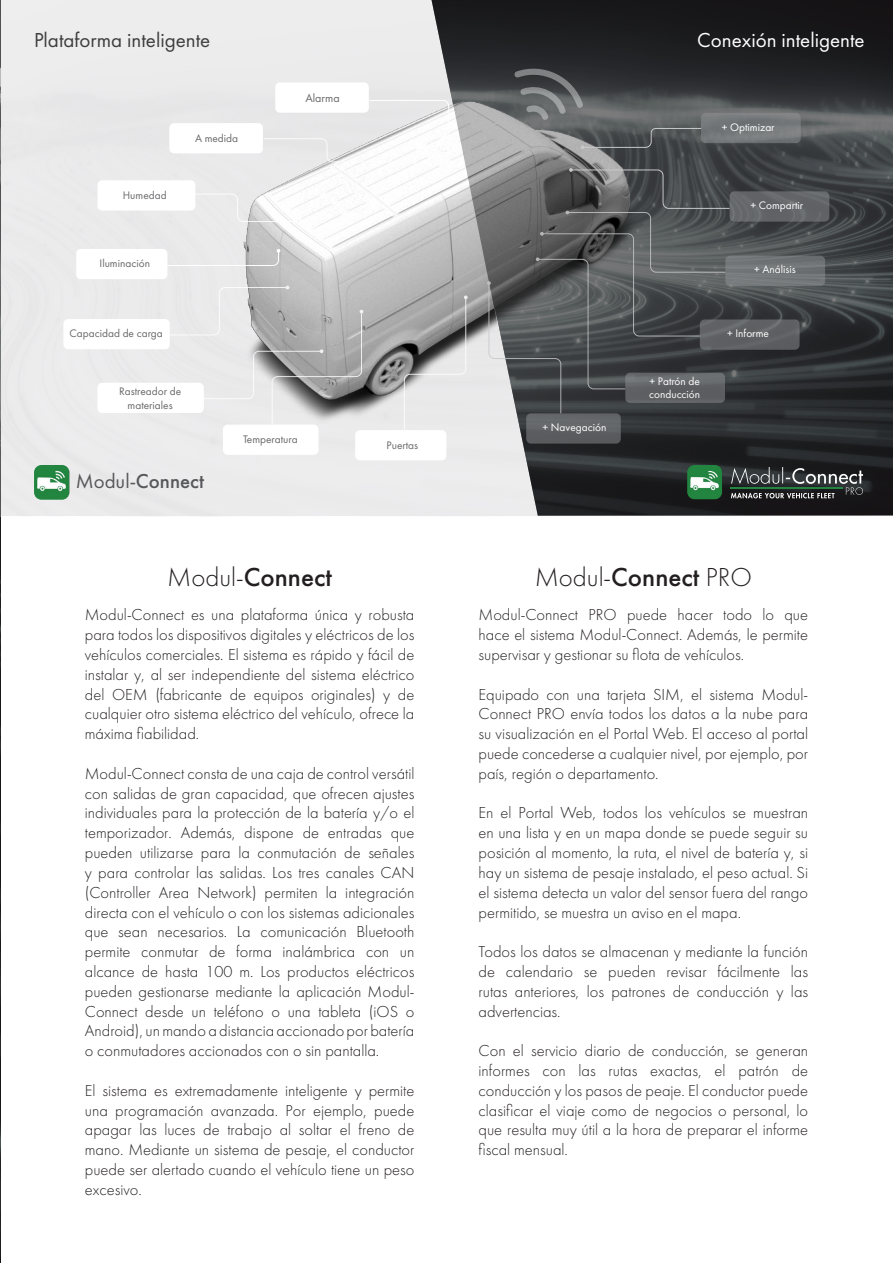
<style>
.page{position:relative;width:893px;height:1263px;background:#fff}
.page>*{position:absolute;margin:0;border:0;box-sizing:border-box;transform-origin:0 0}
.t1{font:300 27px "Futura";color:#231f20}
.t2{font:500 27px "Futura";color:#231f20}
.t3{font:21px "Futura";color:#3e3e3f}
.t4{font:21px "Futura";color:#fff}
.t5{font:500 20.85px "Futura";color:#57585a}
.t6{font:300 16.5px/19.8px "Futura";color:#231f20;text-align:justify}
.t7{font:12px "Futura";color:#69696c}
.t8{font:11.4px/13.6px "Futura";color:#69696c;text-align:center}
.t9{font:11.4px/13.6px "Futura";color:#fff}
.s1{font-weight:400}
.s2{font-weight:300}
.s3{font-weight:500}
</style>
<div class="page">
<hr style="left:0;top:0;width:1px;height:1263px;background:#231f20">
<div style="left:0;top:0;width:893px;height:516px;background:#eeeeef"></div>
<img style="left:432px;top:0;width:461px;height:516px">
<img style="left:521px;top:69px;width:157px;height:371px">
<img style="left:225px;top:69px;width:296px;height:371px">
<svg style="left:514px;top:67px;width:69px;height:53px;background:#5e6162"></svg>
<img style="left:687px;top:465px;width:35px;height:34px">
<svg style="left:731px;top:467px;width:132px;height:31px;background:#494b4d"></svg>
<hr style="left:730px;top:487px;width:113px;height:2px;background:#228540">
<img style="left:34px;top:465px;width:35px;height:35px">
<svg style="left:225px;top:193px;width:72px;height:30px"></svg>
<svg style="left:403px;top:295px;width:65px;height:136px"></svg>
<svg style="left:263px;top:100px;width:188px;height:64px"></svg>
<svg style="left:581px;top:128px;width:121px;height:21px;background:#535658"></svg>
<svg style="left:487px;top:168px;width:243px;height:246px;background:#555859"></svg>
<svg style="left:166px;top:249px;width:114px;height:17px"></svg>
<div style="left:526px;top:413px;width:95px;height:31px;background:#626467;border-radius:5px"></div>
<div style="left:700px;top:319px;width:100px;height:31px;background:linear-gradient(to right,#626467,#5e6062);border-radius:5px"></div>
<div style="left:701px;top:113px;width:100px;height:30px;background:#767a7c;border-radius:5px"></div>
<div style="left:730px;top:191px;width:99px;height:31px;background:#636568;border-radius:5px"></div>
<div style="left:725px;top:256px;width:100px;height:30px;background:#737779;border-radius:5px"></div>
<div style="left:625px;top:373px;width:100px;height:30px;background:linear-gradient(to bottom,#6b6f71,#5a5c5f);border-radius:5px"></div>
<div style="left:355px;top:430px;width:91px;height:30px;background:#fff;border-radius:5px"></div>
<div style="left:223px;top:425px;width:95px;height:30px;background:#fff;border-radius:5px"></div>
<div style="left:63px;top:319px;width:107px;height:30px;background:#fff;border-radius:5px"></div>
<div style="left:76px;top:249px;width:91px;height:30px;background:#fff;border-radius:5px"></div>
<div style="left:97px;top:180px;width:98px;height:31px;background:#fff;border-radius:5px"></div>
<div style="left:275px;top:82px;width:94px;height:31px;background:#fff;border-radius:5px"></div>
<div style="left:169px;top:123px;width:94px;height:30px;background:#fff;border-radius:5px"></div>
<svg style="left:215px;top:286px;width:148px;height:139px"></svg>
<div style="left:97px;top:383px;width:107px;height:30px;background:#fff;border-radius:5px"></div>
<p class="t3" style="left:34px;top:28px;width:178px">Plataforma inteligente</p>
<p class="t4" style="left:697px;top:28px;width:169px">Conexión inteligente</p>
<p class="t8" style="left:123px;top:188px;width:45px">Humedad</p>
<p class="t8" style="left:100px;top:256px;width:52px">Iluminación</p>
<p class="t8" style="left:195px;top:131px;width:45px">A medida</p>
<p class="t7" style="left:305px;top:91px;width:36px">Alarma</p>
<p class="t8" style="left:70px;top:326px;width:95px">Capacidad de carga</p>
<p class="t8" style="left:119px;top:385px;width:63px">Rastreador de materiales</p>
<p class="t5" style="left:76px;top:468px;width:130px"><span class="s1">Modul-</span>Connect</p>
<p class="t8" style="left:243px;top:432px;width:56px">Temperatura</p>
<p class="t8" style="left:387px;top:438px;width:33px">Puertas</p>
<p class="t2" style="left:167px;top:561px;width:166px"><span class="s2">Modul-</span>Connect</p>
<p class="t6" style="left:85px;top:605px;width:331px">Modul-Connect es una plataforma única y robusta para todos los dispositivos digitales y eléctricos de los vehículos comerciales. El sistema es rápido y fácil de instalar y, al ser independiente del sistema eléctrico del OEM (fabricante de equipos originales) y de cualquier otro sistema eléctrico del vehículo, ofrece la máxima fiabilidad.</p>
<p class="t6" style="left:85px;top:764px;width:331px">Modul-Connect consta de una caja de control versátil con salidas de gran capacidad, que ofrecen ajustes individuales para la protección de la batería y/o el temporizador. Además, dispone de entradas que pueden utilizarse para la conmutación de señales y para controlar las salidas. Los tres canales CAN (Controller Area Network) permiten la integración directa con el vehículo o con los sistemas adicionales que sean necesarios. La comunicación Bluetooth permite conmutar de forma inalámbrica con un alcance de hasta 100 m. Los productos eléctricos pueden gestionarse mediante la aplicación Modul-Connect desde un teléfono o una tableta (iOS o Android), un mando a distancia accionado por batería o conmutadores accionados con o sin pantalla.</p>
<p class="t6" style="left:85px;top:1080px;width:331px">El sistema es extremadamente inteligente y permite una programación avanzada. Por ejemplo, puede apagar las luces de trabajo al soltar el freno de mano. Mediante un sistema de pesaje, el conductor puede ser alertado cuando el vehículo tiene un peso excesivo.</p>
<p class="t9" style="left:722px;top:120px;width:54px">+ Optimizar</p>
<p class="t9" style="left:750px;top:198px;width:54px">+ Compartir</p>
<p class="t9" style="left:754px;top:263px;width:43px">+ Análisis</p>
<p class="t9" style="left:543px;top:420px;width:65px">+ Navegación</p>
<p class="t9" style="left:649px;top:374px;width:53px">+ Patrón de conducción</p>
<p class="t9" style="left:727px;top:326px;width:43px">+ Informe</p>
<p class="t1" style="left:535px;top:562px;width:219px">Modul-<span class="s3">Connect</span> PRO</p>
<p class="t6" style="left:479px;top:605px;width:331px">Modul-Connect PRO puede hacer todo lo que hace el sistema Modul-Connect. Además, le permite supervisar y gestionar su flota de vehículos.</p>
<p class="t6" style="left:479px;top:684px;width:331px">Equipado con una tarjeta SIM, el sistema Modul-Connect PRO envía todos los datos a la nube para su visualización en el Portal Web. El acceso al portal puede concederse a cualquier nivel, por ejemplo, por país, región o departamento.</p>
<p class="t6" style="left:479px;top:803px;width:331px">En el Portal Web, todos los vehículos se muestran en una lista y en un mapa donde se puede seguir su posición al momento, la ruta, el nivel de batería y, si hay un sistema de pesaje instalado, el peso actual. Si el sistema detecta un valor del sensor fuera del rango permitido, se muestra un aviso en el mapa.</p>
<p class="t6" style="left:479px;top:942px;width:331px">Todos los datos se almacenan y mediante la función de calendario se pueden revisar fácilmente las rutas anteriores, los patrones de conducción y las advertencias.</p>
<p class="t6" style="left:479px;top:1041px;width:331px">Con el servicio diario de conducción, se generan informes con las rutas exactas, el patrón de conducción y los pasos de peaje. El conductor puede clasificar el viaje como de negocios o personal, lo que resulta muy útil a la hora de preparar el informe fiscal mensual.</p>
</div>
